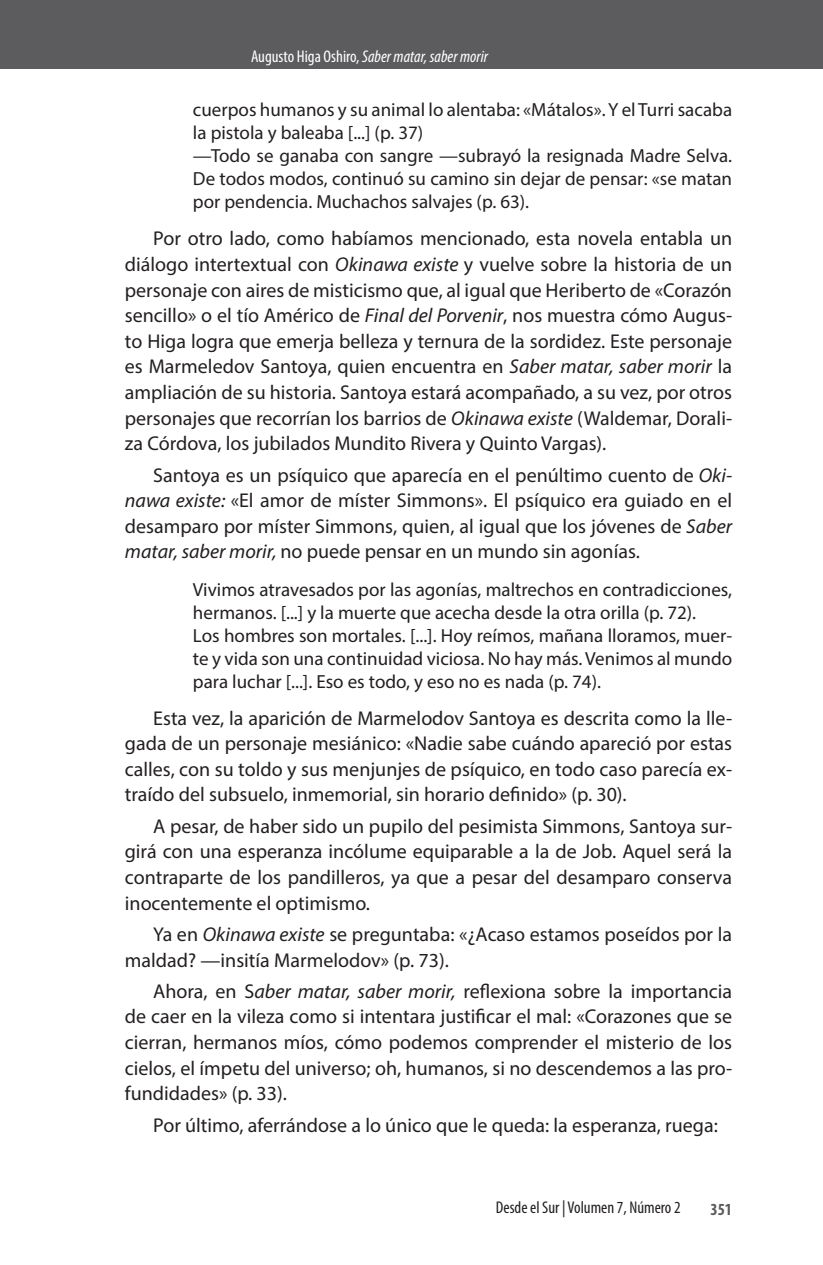
<style>
.page{position:relative;width:823px;height:1265px;background:#fff}
.page>*{position:absolute;margin:0;border:0;box-sizing:border-box;transform-origin:0 0}
.PARRAFOS{font:20px/25.6px "Myriad Pro";color:#231f20;text-align:justify}
.SUMILLA_PARRAFO{font:19px/23px "Myriad Pro";color:#231f20}
.PARRAFOS-2{font:italic condensed 17px "Myriad Pro";color:#fff}
.t1{font:condensed 17px "Myriad Pro";color:#231f20}
.t2{font:700 condensed 17px "Myriad Pro";color:#5c5c5f}
.s1{font-style:normal}
.s2{font-style:italic}
</style>
<div class="page">
<div style="left:0;top:0;width:822px;height:68px;background:#5c5c5f"></div>
<p class="PARRAFOS-2" style="left:251px;top:46px;width:238px"><span class="s1">Augusto Higa Oshiro,</span> Saber matar, saber morir</p>
<p class="SUMILLA_PARRAFO" style="left:193px;top:98px;width:540px">cuerpos humanos y su animal lo alentaba: «Mátalos». Y el Turri sacaba la pistola y baleaba [...] (p. 37)</p>
<p class="SUMILLA_PARRAFO" style="left:193px;top:144px;width:540px;text-align:justify">—Todo se ganaba con sangre —subrayó la resignada Madre Selva.<br>De todos modos, continuó su camino sin dejar de pensar: «se matan por pendencia. Muchachos salvajes (p. 63).</p>
<p class="PARRAFOS" style="left:125px;top:225px;width:608px;text-indent:28px">Por otro lado, como habíamos mencionado, esta novela entabla un diálogo intertextual con <span class="s2">Okinawa existe</span> y vuelve sobre la historia de un personaje con aires de misticismo que, al igual que Heriberto de «Corazón sencillo» o el tío Américo de <span class="s2">Final del Porvenir</span>, nos muestra cómo Augus&shy;to Higa logra que emerja belleza y ternura de la sordidez. Este personaje es Marmeledov Santoya, quien encuentra en <span class="s2">Saber matar, saber morir</span> la ampliación de su historia. Santoya estará acompañado, a su vez, por otros personajes que recorrían los barrios de <span class="s2">Okinawa existe</span> (Waldemar, Dorali&shy;za Córdova, los jubilados Mundito Rivera y Quinto Vargas).</p>
<p class="PARRAFOS" style="left:125px;top:461px;width:608px;text-indent:28px">Santoya es un psíquico que aparecía en el penúltimo cuento de <span class="s2">Oki&shy;nawa existe:</span> «El amor de míster Simmons». El psíquico era guiado en el desamparo por míster Simmons, quien, al igual que los jóvenes de <span class="s2">Saber matar, saber morir,</span> no puede pensar en un mundo sin agonías.</p>
<p class="SUMILLA_PARRAFO" style="left:193px;top:577px;width:540px">Vivimos atravesados por las agonías, maltrechos en contradicciones, hermanos. [...] y la muerte que acecha desde la otra orilla (p. 72).</p>
<p class="SUMILLA_PARRAFO" style="left:193px;top:623px;width:540px;text-align:justify">Los hombres son mortales. [...]. Hoy reímos, mañana lloramos, muer&shy;te y vida son una continuidad viciosa. No hay más. Venimos al mundo para luchar [...]. Eso es todo, y eso no es nada (p. 74).</p>
<p class="PARRAFOS" style="left:125px;top:704px;width:608px;text-indent:28px">Esta vez, la aparición de Marmelodov Santoya es descrita como la lle&shy;gada de un personaje mesiánico: «Nadie sabe cuándo apareció por estas calles, con su toldo y sus menjunjes de psíquico, en todo caso parecía ex&shy;traído del subsuelo, inmemorial, sin horario definido» (p. 30).</p>
<p class="PARRAFOS" style="left:125px;top:812px;width:608px;text-indent:28px">A pesar, de haber sido un pupilo del pesimista Simmons, Santoya sur&shy;girá con una esperanza incólume equiparable a la de Job. Aquel será la contraparte de los pandilleros, ya que a pesar del desamparo conserva inocentemente el optimismo.</p>
<p class="PARRAFOS" style="left:125px;top:921px;width:608px;text-indent:28px">Ya en <span class="s2">Okinawa existe</span> se preguntaba: «¿Acaso estamos poseídos por la maldad? —insitía Marmelodov» (p. 73).</p>
<p class="PARRAFOS" style="left:125px;top:977px;width:608px;text-indent:28px">Ahora, en S<span class="s2">aber matar, saber morir,</span> reflexiona sobre la importancia de caer en la vileza como si intentara justificar el mal: «Corazones que se cierran, hermanos míos, cómo podemos comprender el misterio de los cielos, el ímpetu del universo; oh, humanos, si no descendemos a las pro&shy;fundidades» (p. 33).</p>
<p class="PARRAFOS" style="left:153px;top:1111px;width:566px">Por último, aferrándose a lo único que le queda: la esperanza, ruega:</p>
<p class="t1" style="left:495px;top:1196px;width:186px">Desde el Sur | Volumen 7, Número 2</p>
<p class="t2" style="left:710px;top:1198px;width:23px">351</p>
</div>
